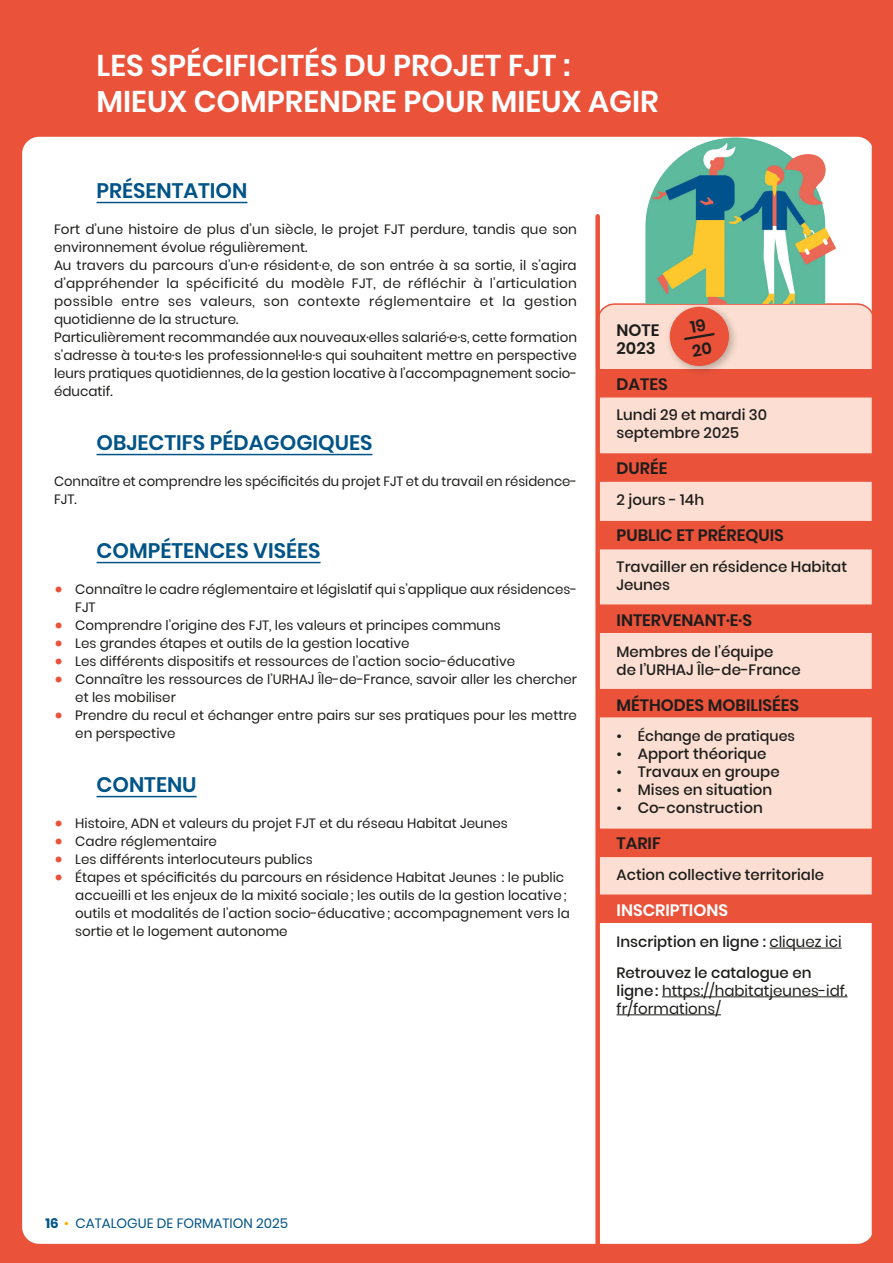
<style>
.page{position:relative;width:893px;height:1263px;background:#fff}
.page>*{position:absolute;margin:0;border:0;box-sizing:border-box;transform-origin:0 0}
.FICHE_titre{font:600 30px/36px "Poppins";color:#fff}
.FICHE_sous_titre{font:600 21px "Poppins";color:#005487}
.F_tarifs{font:600 16.5px/18px "Poppins";color:#1d1d1b}
.F_tarifs-2{font:600 16.5px "Poppins";color:#fff}
.F_tarifs-3{font:500 15px/18px "Poppins";color:#1d1d1b}
.F_tarifs-4{font:15px/18px "Poppins";color:#1d1d1b}
.F_tableau_texte_condensé{font:500 14.25px "Poppins";color:#1d1d1b}
.t1{font:13.5px/18px "Poppins";color:#1d1d1b}
.t2{font:13.5px "Poppins";color:#005487}
.s1{font-weight:700;font-size:19.5px;color:#ea523a}
.s2{font-size:14.25px}
.s3{font-weight:400}
.s4{font-weight:500}
.s5{font-weight:700}
.s6{color:#f9b100}
</style>
<div class="page">
<div style="left:0;top:0;width:872px;height:1263px;background:#ea523a"></div>
<div style="left:22px;top:137px;width:852px;height:1107px;background:#fff;border-radius:17px"></div>
<div style="left:598px;top:304px;width:276px;height:606px;background:#fcdfd2;border-radius:17px"></div>
<div style="left:598px;top:369px;width:286px;height:28px;background:#ea523a"></div>
<div style="left:598px;top:453px;width:286px;height:29px;background:#ea523a"></div>
<div style="left:598px;top:521px;width:286px;height:28px;background:#ea523a"></div>
<div style="left:598px;top:604px;width:286px;height:29px;background:#ea523a"></div>
<div style="left:598px;top:689px;width:286px;height:28px;background:#ea523a"></div>
<div style="left:598px;top:828px;width:286px;height:29px;background:#ea523a"></div>
<div style="left:598px;top:894px;width:276px;height:29px;background:#ea523a"></div>
<div style="left:595px;top:216px;width:5px;height:1032px;background:#ea523a"></div>
<div style="left:872px;top:0;width:21px;height:1263px;background:#ea523a"></div>
<hr style="left:769px;top:948px;width:73px;height:1px;background:#1d1d1b">
<hr style="left:662px;top:996px;width:185px;height:1px;background:#1d1d1b">
<hr style="left:617px;top:1014px;width:104px;height:1px;background:#1d1d1b">
<div style="left:664px;top:301px;width:76px;height:76px;background:#1d1d1b;opacity:.3"></div>
<div style="left:670px;top:307px;width:59px;height:59px;background:#ea523a;border-radius:50%"></div>
<hr style="left:97px;top:202px;width:150px;height:1px;background:#005487">
<hr style="left:97px;top:454px;width:275px;height:1px;background:#005487">
<hr style="left:97px;top:562px;width:224px;height:1px;background:#005487">
<hr style="left:97px;top:796px;width:100px;height:1px;background:#005487">
<img style="left:643px;top:127px;width:195px;height:195px">
<svg style="left:682px;top:318px;width:35px;height:23px"></svg>
<p class="FICHE_titre" style="left:97px;top:48px;width:564px">LES SPÉCIFICITÉS DU PROJET FJT :<br>MIEUX COMPRENDRE POUR MIEUX AGIR</p>
<p class="FICHE_sous_titre" style="left:97px;top:178px;width:152px">PRÉSENTATION</p>
<p class="t1" style="left:54px;top:220px;width:524px">Fort d’une histoire de plus d’un siècle, le projet FJT perdure, tandis que son environnement évolue régulièrement.</p>
<p class="t1" style="left:54px;top:256px;width:525px;text-align:justify">Au travers du parcours d’un·e résident·e, de son entrée à sa sortie, il s’agira d’appréhender la spécificité du modèle FJT, de réfléchir à l’articulation possible entre ses valeurs, son contexte réglementaire et la gestion quotidienne de la structure.</p>
<p class="t1" style="left:54px;top:328px;width:525px;text-align:justify">Particulièrement recommandée aux nouveaux·elles salarié·e·s, cette formation s’adresse à tou·te·s les professionnel·le·s qui souhaitent mettre en perspective leurs pratiques quotidiennes, de la gestion locative à l’accompagnement socio&shy;éducatif.</p>
<p class="FICHE_sous_titre" style="left:97px;top:430px;width:277px">OBJECTIFS PÉDAGOGIQUES</p>
<p class="t1" style="left:54px;top:472px;width:525px">Connaître et comprendre les spécificités du projet FJT et du travail en résidence-<br>FJT.</p>
<p class="FICHE_sous_titre" style="left:97px;top:538px;width:225px">COMPÉTENCES VISÉES</p>
<p class="t1" style="left:75px;top:580px;width:503px;text-indent:-21px"><span class="s1">•</span> Connaître le cadre réglementaire et législatif qui s’applique aux résidences-<br>FJT</p>
<p class="t1" style="left:54px;top:616px;width:448px"><span class="s1">•</span> Comprendre l’origine des FJT, les valeurs et principes communs</p>
<p class="t1" style="left:54px;top:634px;width:357px"><span class="s1">•</span> Les grandes étapes et outils de la gestion locative</p>
<p class="t1" style="left:54px;top:652px;width:463px"><span class="s1">•</span> Les différents dispositifs et ressources de l’action socio-éducative</p>
<p class="t1" style="left:75px;top:670px;width:503px;text-indent:-21px"><span class="s1">•</span> Connaître les ressources de l’URHAJ Île-de-France, savoir aller les chercher et les mobiliser</p>
<p class="t1" style="left:75px;top:706px;width:503px;text-indent:-21px"><span class="s1">•</span> Prendre du recul et échanger entre pairs sur ses pratiques pour les mettre en perspective</p>
<p class="FICHE_sous_titre" style="left:97px;top:772px;width:102px">CONTENU</p>
<p class="t1" style="left:54px;top:814px;width:455px"><span class="s1">•</span> Histoire, ADN et valeurs du projet FJT et du réseau Habitat Jeunes</p>
<p class="t1" style="left:54px;top:832px;width:164px"><span class="s1">•</span> Cadre réglementaire</p>
<p class="t1" style="left:54px;top:850px;width:260px"><span class="s1">•</span> Les différents interlocuteurs publics</p>
<p class="t1" style="left:75px;top:868px;width:496px;text-indent:-21px"><span class="s1">•</span> Étapes et spécificités du parcours en résidence Habitat Jeunes : le public accueilli et les enjeux de la mixité sociale; les outils de la gestion locative; outils et modalités de l’action socio-éducative; accompagnement vers la sortie et le logement autonome</p>
<p class="F_tarifs" style="left:617px;top:321px;width:44px">NOTE<br>2023</p>
<p class="F_tarifs" style="left:617px;top:375px;width:53px">DATES</p>
<p class="F_tarifs-3" style="left:617px;top:406px;width:152px">Lundi 29 et mardi 30 septembre 2025</p>
<p class="F_tarifs" style="left:617px;top:460px;width:52px">DURÉE</p>
<p class="F_tarifs-3" style="left:617px;top:491px;width:89px">2 jours - 14h</p>
<p class="F_tarifs" style="left:617px;top:526px;width:169px">PUBLIC ET PRÉREQUIS</p>
<p class="F_tarifs-3" style="left:617px;top:558px;width:232px">Travailler en résidence Habitat<br>Jeunes</p>
<p class="F_tarifs" style="left:617px;top:611px;width:137px">INTERVENANT·E·S</p>
<p class="F_tarifs-3" style="left:617px;top:642px;width:186px">Membres de l’équipe<br>de l’URHAJ Île-de-France</p>
<p class="F_tarifs" style="left:617px;top:696px;width:184px">MÉTHODES MOBILISÉES</p>
<p class="F_tableau_texte_condensé" style="left:617px;top:728px;width:180px">• Échange de pratiques</p>
<p class="F_tarifs-3" style="left:617px;top:745px;width:152px"><span class="s2">•</span> Apport théorique</p>
<p class="F_tarifs-3" style="left:617px;top:763px;width:165px"><span class="s2">•</span> Travaux en groupe</p>
<p class="F_tarifs-3" style="left:617px;top:781px;width:157px"><span class="s2">•</span> Mises en situation</p>
<p class="F_tarifs-3" style="left:617px;top:799px;width:148px"><span class="s2">•</span> Co-construction</p>
<p class="F_tarifs" style="left:617px;top:835px;width:46px">TARIF</p>
<p class="F_tarifs-3" style="left:617px;top:866px;width:209px">Action collective territoriale</p>
<p class="F_tarifs-2" style="left:617px;top:901px;width:113px">INSCRIPTIONS</p>
<p class="F_tarifs-3" style="left:617px;top:933px;width:227px">Inscription en ligne : <span class="s3">cliquez ici</span></p>
<p class="F_tarifs-4" style="left:617px;top:963px;width:232px"><span class="s4">Retrouvez le catalogue en ligne:</span> https://habitatjeunes-idf. fr/formations/</p>
<p class="t2" style="left:45px;top:1215px;width:244px"><span class="s5">16</span> <span class="s6">•</span> CATALOGUE DE FORMATION 2025</p>
</div>
